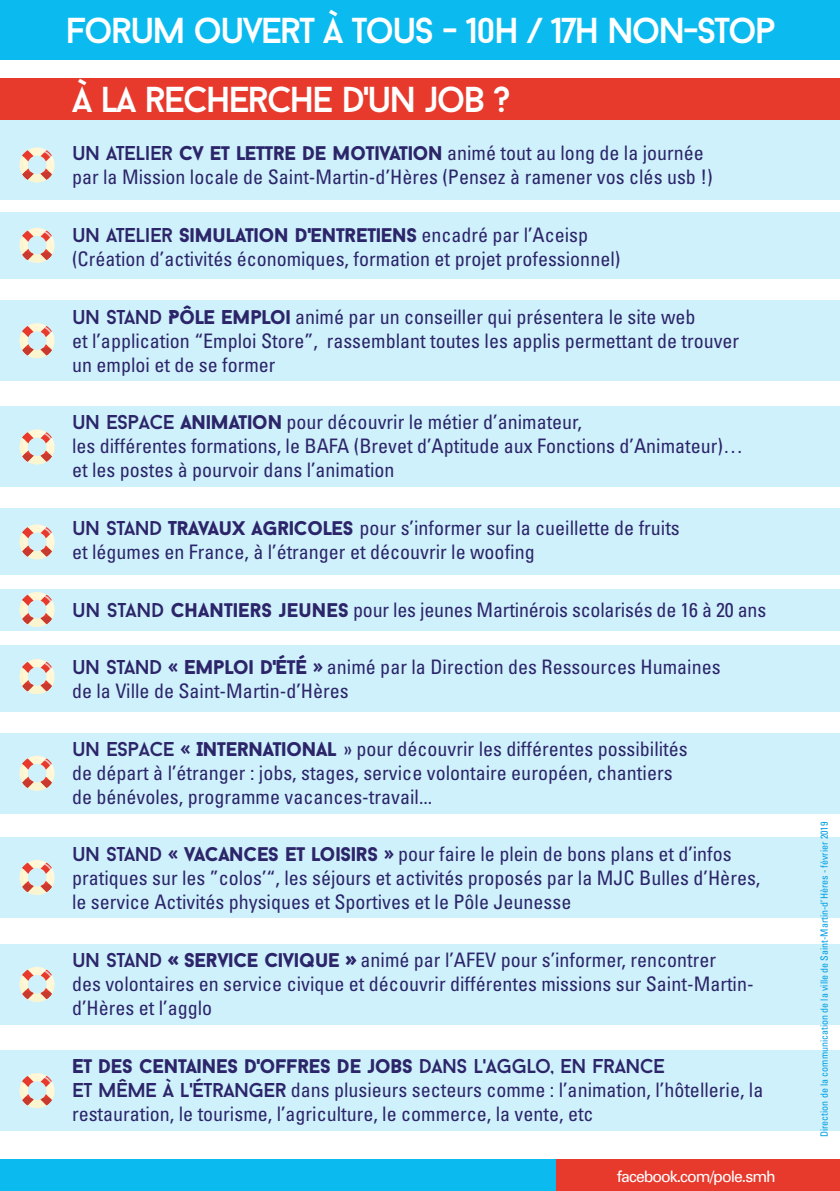
<style>
.page{position:relative;width:840px;height:1191px;background:#fff}
.page>*{position:absolute;margin:0;border:0;box-sizing:border-box;transform-origin:0 0}
.t1{font:36px "Baron Neue";letter-spacing:-.06em;color:#fff}
.t2{font:condensed 20px/24px "Univers";color:#2c256a}
.t3{font:900 20px "Baron Neue";letter-spacing:-.025em;color:#2c256a}
.t4{font:15.8px "Univers";letter-spacing:-.06em;color:#fff}
.t5{font:condensed 10px "Univers";color:#009fe3}
.s1{font-family:"Baron Neue";font-stretch:normal}
.s2{font-family:"Baron Neue";font-weight:900;font-stretch:normal}
.s3{font-weight:400}
.s4{font-family:"Univers";font-weight:400;font-stretch:condensed}
</style>
<div class="page">
<div style="left:0;top:120px;width:839px;height:80px;background:#cff1fb"></div>
<div style="left:0;top:213px;width:839px;height:66px;background:#cff1fb"></div>
<div style="left:0;top:509px;width:839px;height:66px;background:#cff1fb"></div>
<div style="left:0;top:646px;width:839px;height:66px;background:#cff1fb"></div>
<div style="left:0;top:300px;width:839px;height:81px;background:#cff1fb"></div>
<div style="left:0;top:407px;width:839px;height:80px;background:#cff1fb"></div>
<div style="left:0;top:733px;width:839px;height:80px;background:#cff1fb"></div>
<div style="left:0;top:837px;width:839px;height:80px;background:#cff1fb"></div>
<div style="left:0;top:944px;width:839px;height:80px;background:#cff1fb"></div>
<div style="left:0;top:1050px;width:839px;height:80px;background:#cff1fb"></div>
<div style="left:0;top:589px;width:839px;height:42px;background:#cff1fb"></div>
<div style="left:0;top:78px;width:839px;height:41px;background:#e7392c"></div>
<div style="left:0;top:0;width:839px;height:60px;background:#0bbbef"></div>
<div style="left:0;top:1159px;width:839px;height:32px;background:#0bbbef"></div>
<div style="left:556px;top:1159px;width:283px;height:32px;background:#e7392c"></div>
<svg style="left:19px;top:147px;width:36px;height:36px"></svg>
<svg style="left:19px;top:228px;width:36px;height:35px"></svg>
<svg style="left:19px;top:323px;width:36px;height:36px"></svg>
<svg style="left:19px;top:429px;width:36px;height:36px"></svg>
<svg style="left:19px;top:524px;width:36px;height:36px"></svg>
<svg style="left:19px;top:659px;width:36px;height:35px"></svg>
<svg style="left:19px;top:592px;width:36px;height:35px"></svg>
<svg style="left:19px;top:755px;width:36px;height:36px"></svg>
<svg style="left:19px;top:860px;width:36px;height:35px"></svg>
<svg style="left:19px;top:967px;width:36px;height:35px"></svg>
<svg style="left:19px;top:1073px;width:36px;height:35px"></svg>
<h1 class="t1" style="left:65px;top:8px;width:711px">FORUM OUVERT À TOUS - 10H / 17H NON-STOP</h1>
<h1 class="t1" style="left:72px;top:77px;width:440px">À LA RECHERCHE D'UN JOB ?</h1>
<p class="t2" style="left:72px;top:141px;width:641px"><span class="s1">UN ATELIER</span> <span class="s2">CV ET LETTRE DE MOTIVATION</span> animé tout au long de la journée par la Mission locale de Saint-Martin-d’Hères (Pensez à ramener vos clés usb !)</p>
<p class="t3" style="left:72px;top:222px;width:517px"><span class="s3">UN ATELIER</span> SIMULATION D'ENTRETIENS <span class="s4">encadré par l’Aceisp</span></p>
<p class="t2" style="left:72px;top:247px;width:549px">(Création d’activités économiques, formation et projet professionnel)</p>
<p class="t2" style="left:72px;top:304px;width:668px"><span class="s1">UN STAND</span> <span class="s2">PÔLE EMPLOI</span> animé par un conseiller qui présentera le site web<br>et l’application “Emploi Store”, rassemblant toutes les applis permettant de trouver un emploi et de se former</p>
<p class="t2" style="left:72px;top:410px;width:672px"><span class="s1">UN ESPACE</span> <span class="s2">ANIMATION</span> pour découvrir le métier d’animateur,<br>les différentes formations, le BAFA (Brevet d’Aptitude aux Fonctions d’Animateur)… et les postes à pourvoir dans l’animation</p>
<p class="t2" style="left:72px;top:515px;width:609px"><span class="s1">UN STAND</span> <span class="s2">TRAVAUX AGRICOLES</span> pour s’informer sur la cueillette de fruits et légumes en France, à l’étranger et découvrir le woofing</p>
<p class="t2" style="left:72px;top:597px;width:695px"><span class="s1">UN STAND</span> <span class="s2">CHANTIERS JEUNES</span> pour les jeunes Martinérois scolarisés de 16 à 20 ans</p>
<p class="t2" style="left:72px;top:655px;width:649px"><span class="s1">UN STAND «</span> <span class="s2">EMPLOI D'ÉTÉ</span> <span class="s1">»</span> animé par la Direction des Ressources Humaines de la Ville de Saint-Martin-d’Hères</p>
<p class="t2" style="left:72px;top:736px;width:616px"><span class="s1">UN ESPACE «</span> <span class="s2">INTERNATIONAL</span> » pour découvrir les différentes possibilités de départ à l’étranger : jobs, stages, service volontaire européen, chantiers de bénévoles, programme vacances-travail...</p>
<p class="t2" style="left:72px;top:842px;width:689px"><span class="s1">UN STAND «</span> <span class="s2">VACANCES ET LOISIRS</span> <span class="s1">»</span> pour faire le plein de bons plans et d’infos pratiques sur les ”colos’“, les séjours et activités proposés par la MJC Bulles d’Hères, le service Activités physiques et Sportives et le Pôle Jeunesse</p>
<p class="t2" style="left:72px;top:947px;width:682px"><span class="s1">UN STAND</span> <span class="s2">« SERVICE CIVIQUE »</span> animé par l’AFEV pour s’informer, rencontrer<br>des volontaires en service civique et découvrir différentes missions sur Saint-Martin&shy;d’Hères et l’agglo</p>
<p class="t3" style="left:72px;top:1052px;width:594px">ET DES CENTAINES D'OFFRES DE JOBS <span class="s3">DANS L'AGGLO, EN FRANCE</span></p>
<p class="t2" style="left:72px;top:1077px;width:692px"><span class="s1">ET MÊME À L'ÉTRANGER</span> dans plusieurs secteurs comme : l’animation, l’hôtellerie, la restauration, le tourisme, l’agriculture, le commerce, la vente, etc</p>
<p class="t4" style="left:616px;top:1167px;width:160px">facebook.com/pole.smh</p>
<p class="t5" style="left:817px;top:1137px;width:317px;rotate:-90deg">Direction de la communication de la ville de Saint-Martin-d’Hères - février 2019</p>
</div>
